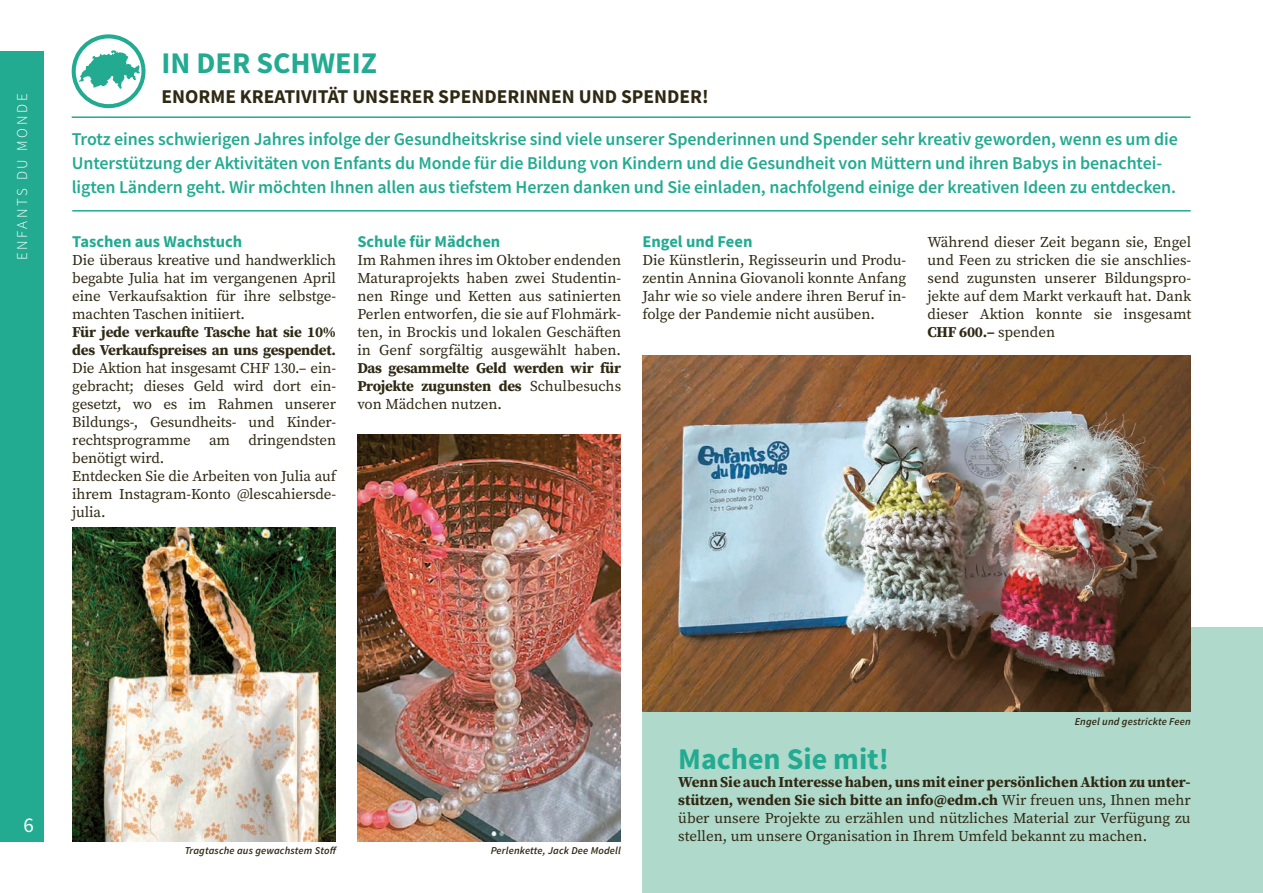
<style>
.page{position:relative;width:1263px;height:893px;background:#fff}
.page>*{position:absolute;margin:0;border:0;box-sizing:border-box;transform-origin:0 0}
.Sous_Titres_-_GREEN{font:700 30px "Source Sans Pro";color:#22ab91}
.t1{font:21px "Source Sans Pro";color:#fff}
.BOLD_BLACK_TITRE{font:700 19.5px "Source Sans Pro";color:#2f2913}
.COLOR_QUOTE{font:600 18px/24px "Source Sans Pro";letter-spacing:-.005em;color:#22ab91}
.Sous_Titres_-_GREEN-2{font:700 16.5px "Source Sans Pro";color:#22ab91}
.Question-Touquoise{font:15px/18px "Source Serif Pro";letter-spacing:-.01em;color:#2f2913;text-align:justify}
.TEXTE{font:300 15px "Source Sans Pro";letter-spacing:.175em;color:#fff}
.TEXTE-2{font:italic 600 10.5px "Source Sans Pro";letter-spacing:.015em;color:#2f2913}
.s1{font-weight:700}
</style>
<div class="page">
<div style="left:642px;top:627px;width:621px;height:266px;background:#afd9cb"></div>
<div style="left:0;top:51px;width:43px;height:791px;background:#22ab91"></div>
<hr style="left:72px;top:116px;width:1118px;height:2px;background:#22ab91">
<hr style="left:72px;top:210px;width:1119px;height:2px;background:#22ab91">
<svg style="left:72px;top:34px;width:73px;height:74px"></svg>
<img style="left:72px;top:528px;width:264px;height:314px">
<img style="left:357px;top:435px;width:264px;height:407px">
<img style="left:642px;top:355px;width:549px;height:357px">
<p class="TEXTE" style="left:13px;top:260px;width:168px;rotate:-90deg">ENFANTS DU MONDE</p>
<p class="Sous_Titres_-_GREEN" style="left:162px;top:43px;width:217px">IN DER SCHWEIZ</p>
<p class="BOLD_BLACK_TITRE" style="left:162px;top:83px;width:549px">ENORME KREATIVITÄT UNSERER SPENDERINNEN UND SPENDER!</p>
<p class="COLOR_QUOTE" style="left:72px;top:126px;width:1108px">Trotz eines schwierigen Jahres infolge der Gesundheitskrise sind viele unserer Spenderinnen und Spender sehr kreativ geworden, wenn es um die<br>Unterstützung der Aktivitäten von Enfants du Monde für die Bildung von Kindern und die Gesundheit von Müttern und ihren Babys in benachtei&shy;ligten Ländern geht. Wir möchten Ihnen allen aus tiefstem Herzen danken und Sie einladen, nachfolgend einige der kreativen Ideen zu entdecken.</p>
<p class="Sous_Titres_-_GREEN-2" style="left:72px;top:230px;width:172px">Taschen aus Wachstuch</p>
<p class="Question-Touquoise" style="left:72px;top:251px;width:265px">Die überaus kreative und handwerklich begabte Julia hat im vergangenen April eine Verkaufsaktion für ihre selbstge&shy;machten Taschen initiiert.</p>
<p class="Question-Touquoise" style="left:72px;top:323px;width:265px"><span class="s1">Für jede verkaufte Tasche hat sie 10% des Verkaufspreises an uns gespendet.<br></span>Die Aktion hat insgesamt CHF 130.– ein&shy;gebracht; dieses Geld wird dort ein&shy;gesetzt, wo es im Rahmen unserer Bildungs-, Gesundheits- und Kinder&shy;rechtsprogramme am dringendsten benötigt wird.</p>
<p class="Question-Touquoise" style="left:72px;top:467px;width:265px">Entdecken Sie die Arbeiten von Julia auf ihrem Instagram-Konto @lescahiersde&shy;julia.</p>
<p class="Sous_Titres_-_GREEN-2" style="left:357px;top:230px;width:144px">Schule für Mädchen</p>
<p class="Question-Touquoise" style="left:357px;top:251px;width:265px">Im Rahmen ihres im Oktober endenden Maturaprojekts haben zwei Studentin&shy;nen Ringe und Ketten aus satinierten Perlen entworfen, die sie auf Flohmärk&shy;ten, in Brockis und lokalen Geschäften in Genf sorgfältig ausgewählt haben.<br><span class="s1">Das gesammelte Geld werden wir für Projekte zugunsten des</span> Schulbesuchs von Mädchen nutzen.</p>
<p class="Sous_Titres_-_GREEN-2" style="left:642px;top:230px;width:112px">Engel und Feen</p>
<p class="Question-Touquoise" style="left:642px;top:251px;width:265px">Die Künstlerin, Regisseurin und Produ&shy;zentin Annina Giovanoli konnte Anfang Jahr wie so viele andere ihren Beruf in&shy;folge der Pandemie nicht ausüben.</p>
<p class="Question-Touquoise" style="left:927px;top:233px;width:265px">Während dieser Zeit begann sie, Engel und Feen zu stricken die sie anschlies&shy;send zugunsten unserer Bildungspro&shy;jekte auf dem Markt verkauft hat. Dank dieser Aktion konnte sie insgesamt <span class="s1">CHF 600.–</span> spenden</p>
<p class="t1" style="left:24px;top:812px;width:12px">6</p>
<p class="TEXTE-2" style="left:185px;top:844px;width:154px">Tragtasche aus gewachstem Stoff</p>
<p class="TEXTE-2" style="left:491px;top:844px;width:132px">Perlenkette, Jack Dee Modell</p>
<p class="TEXTE-2" style="left:1075px;top:715px;width:118px">Engel und gestrickte Feen</p>
<p class="Sous_Titres_-_GREEN" style="left:678px;top:739px;width:212px">Machen Sie mit!</p>
<p class="Question-Touquoise" style="left:678px;top:773px;width:514px"><span class="s1">Wenn Sie auch Interesse haben, uns mit einer persönlichen Aktion zu unter&shy;stützen, wenden Sie sich bitte an info@edm.ch</span> Wir freuen uns, Ihnen mehr über unsere Projekte zu erzählen und nützliches Material zur Verfügung zu stellen, um unsere Organisation in Ihrem Umfeld bekannt zu machen.</p>
</div>
